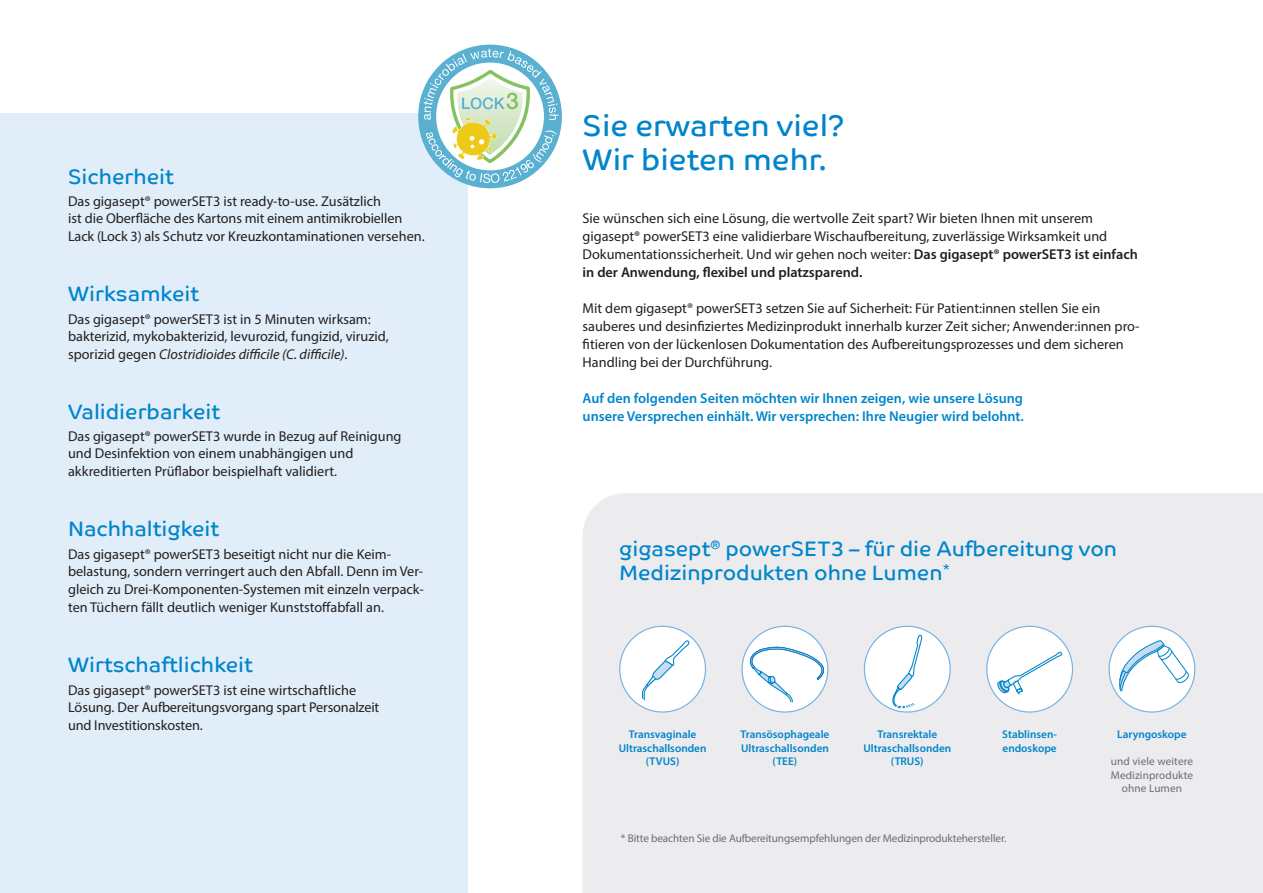
<style>
.page{position:relative;width:1263px;height:893px;background:#fff}
.page>*{position:absolute;margin:0;border:0;box-sizing:border-box;transform-origin:0 0}
.t1{font:30px/34.5px "Co Text";color:#0085cb}
.t2{font:21px/24px "Co Text";color:#0085cb}
.t3{font:14.25px/17.5px "Myriad Pro";color:#231f20}
.t4{font:600 14.25px/18px "Myriad Pro";color:#0085cb}
.t5{font:600 11.25px/13.5px "Myriad Pro";color:#0085cb;text-align:center}
.t6{font:11.25px "Myriad Pro";letter-spacing:-.01em;color:#6c6d70}
.t7{font:11.25px/13.5px "Myriad Pro";letter-spacing:.01em;color:#6c6d70;text-align:center}
.s1{font-style:italic}
.s2{font-weight:600}
</style>
<div class="page">
<div style="left:583px;top:493px;width:680px;height:400px;background:#ececee"></div>
<svg style="left:1108px;top:626px;width:87px;height:87px"></svg>
<svg style="left:1118px;top:640px;width:74px;height:55px"></svg>
<div style="left:986px;top:626px;width:87px;height:87px;background:#fff;border:1px solid #78b3e1;border-radius:50%"></div>
<svg style="left:996px;top:651px;width:66px;height:96px"></svg>
<div style="left:864px;top:626px;width:87px;height:87px;background:#fff;border:1px solid #78b3e1;border-radius:50%"></div>
<svg style="left:890px;top:634px;width:32px;height:75px"></svg>
<svg style="left:741px;top:626px;width:87px;height:87px"></svg>
<svg style="left:748px;top:645px;width:77px;height:58px"></svg>
<div style="left:619px;top:626px;width:87px;height:87px;background:#fff;border:1px solid #78b3e1;border-radius:50%"></div>
<svg style="left:642px;top:640px;width:48px;height:60px"></svg>
<div style="left:0;top:114px;width:468px;height:779px;background:#e1edf8"></div>
<div style="left:418px;top:45px;width:144px;height:143px;background:#59b0d1;border-radius:50%"></div>
<svg style="left:424px;top:49px;width:134px;height:134px"></svg>
<h2 class="t2" style="left:68px;top:164px;width:107px">Sicherheit</h2>
<p class="t3" style="left:68px;top:192px;width:358px">Das gigasept® powerSET3 ist ready-to-use. Zusätzlich<br>ist die Oberfläche des Kartons mit einem antimikrobiellen<br>Lack (Lock 3) als Schutz vor Kreuzkontaminationen versehen.</p>
<h2 class="t2" style="left:68px;top:282px;width:133px">Wirksamkeit</h2>
<p class="t3" style="left:68px;top:310px;width:322px">Das gigasept® powerSET3 ist in 5 Minuten wirksam: bakterizid, mykobakterizid, levurozid, fungizid, viruzid, sporizid gegen <span class="s1">Clostridioides difficile (C. difficile)</span>.</p>
<h2 class="t2" style="left:68px;top:399px;width:153px">Validierbarkeit</h2>
<p class="t3" style="left:68px;top:427px;width:335px">Das gigasept® powerSET3 wurde in Bezug auf Reinigung und Desinfektion von einem unabhängigen und akkreditierten Prüflabor beispielhaft validiert.</p>
<h2 class="t2" style="left:68px;top:517px;width:153px">Nachhaltigkeit</h2>
<p class="t3" style="left:68px;top:545px;width:357px">Das gigasept® powerSET3 beseitigt nicht nur die Keim&shy;belastung, sondern verringert auch den Abfall. Denn im Ver&shy;gleich zu Drei-Komponenten-Systemen mit einzeln verpack&shy;ten Tüchern fällt deutlich weniger Kunststoffabfall an.</p>
<h2 class="t2" style="left:68px;top:652px;width:186px">Wirtschaftlichkeit</h2>
<p class="t3" style="left:68px;top:681px;width:313px">Das gigasept® powerSET3 ist eine wirtschaftliche<br>Lösung. Der Aufbereitungsvorgang spart Personalzeit und Investitionskosten.</p>
<h1 class="t1" style="left:583px;top:108px;width:264px">Sie erwarten viel?<br>Wir bieten mehr.</h1>
<p class="t3" style="left:583px;top:209px;width:557px;line-height:18px">Sie wünschen sich eine Lösung, die wertvolle Zeit spart? Wir bieten Ihnen mit unserem gigasept® powerSET3 eine validierbare Wischaufbereitung, zuverlässige Wirksamkeit und Dokumentationssicherheit. Und wir gehen noch weiter: <span class="s2">Das gigasept® powerSET3 ist einfach in der Anwendung, flexibel und platzsparend.</span></p>
<p class="t3" style="left:583px;top:299px;width:558px;line-height:18px">Mit dem gigasept® powerSET3 setzen Sie auf Sicherheit: Für Patient:innen stellen Sie ein sauberes und desinfiziertes Medizinprodukt innerhalb kurzer Zeit sicher; Anwender:innen pro&shy;fitieren von der lückenlosen Dokumentation des Aufbereitungsprozesses und dem sicheren Handling bei der Durchführung.</p>
<p class="t4" style="left:583px;top:389px;width:443px">Auf den folgenden Seiten möchten wir Ihnen zeigen, wie unsere Lösung unsere Versprechen einhält. Wir versprechen: Ihre Neugier wird belohnt.</p>
<h2 class="t2" style="left:619px;top:536px;width:499px">gigasept<sup>®</sup> powerSET3 – für die Aufbereitung von<br>Medizinprodukten ohne Lumen<sup>*</sup></h2>
<p class="t5" style="left:619px;top:727px;width:89px">Transvaginale<br>Ultraschallsonden (TVUS)</p>
<p class="t5" style="left:1002px;top:727px;width:56px;text-align:left">Stablinsen&shy;endoskope</p>
<p class="t5" style="left:740px;top:727px;width:90px">Transösophageale<br>Ultraschallsonden (TEE)</p>
<p class="t5" style="left:863px;top:727px;width:89px">Transrektale<br>Ultraschallsonden (TRUS)</p>
<p class="t5" style="left:1117px;top:727px;width:71px">Laryngoskope</p>
<p class="t7" style="left:1111px;top:754px;width:84px">und viele weitere<br>Medizinprodukte ohne Lumen</p>
<p class="t6" style="left:621px;top:831px;width:387px">* Bitte beachten Sie die Aufbereitungsempfehlungen der Medizinproduktehersteller.</p>
</div>
